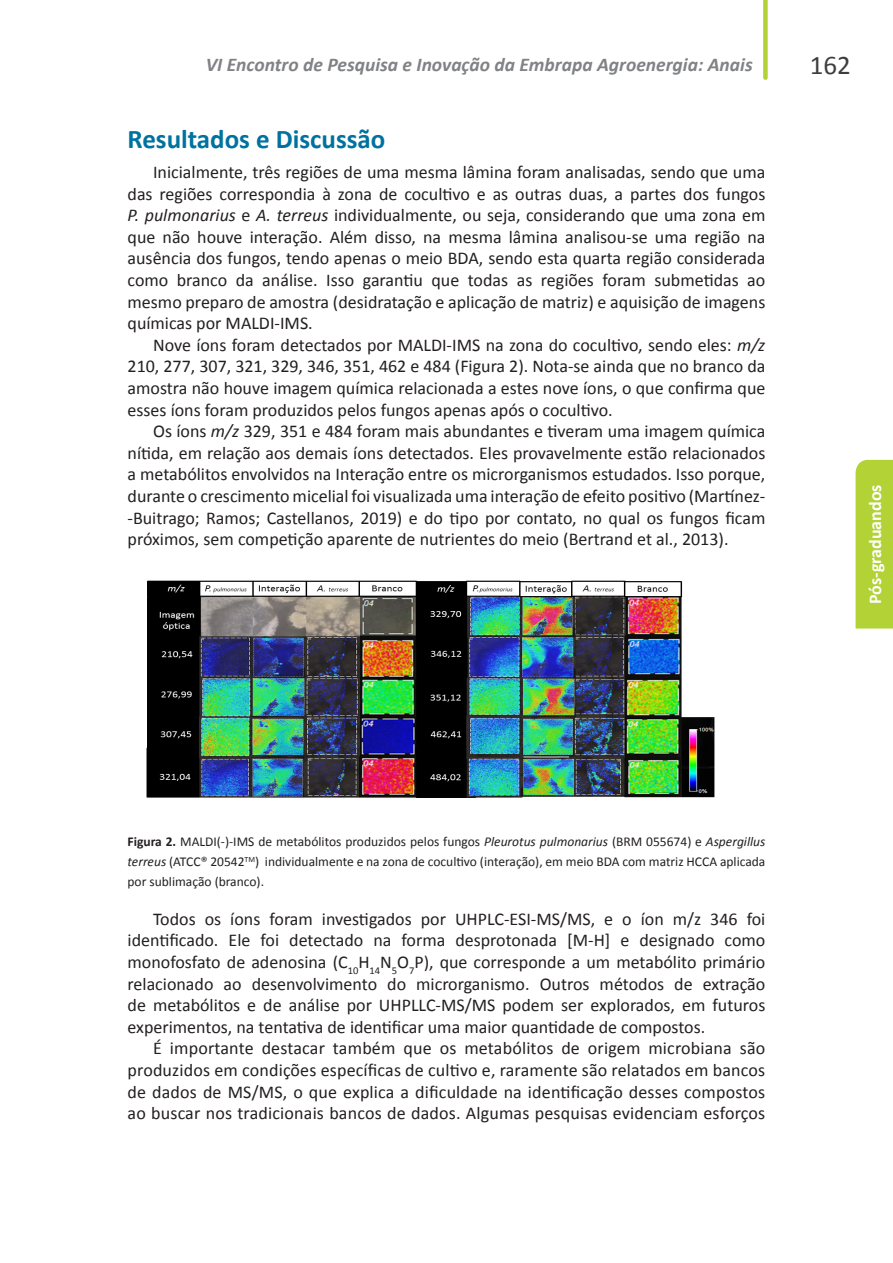
<style>
.page{position:relative;width:893px;height:1263px;background:#fff}
.page>*{position:absolute;margin:0;border:0;box-sizing:border-box;transform-origin:0 0}
.Título_1{font:700 27px "Calibri";color:#00729f}
.t1{font:27px "Calibri";color:#3e3e3f}
.t2{font:italic 700 19.5px "Calibri";color:#808285}
.Corpo_de_texto_1{font:18px/21.6px "Calibri";color:#231f20;text-align:justify}
.t3{font:700 18px "Calibri";color:#fff}
.Figuras{font:13.5px/20.2px "Calibri";color:#231f20;text-align:justify}
.s1{font-style:italic}
.s2{font-weight:700}
</style>
<div class="page">
<div style="left:763px;top:0;width:5px;height:78px;background:#b2d236"></div>
<div style="left:855px;top:460px;width:38px;height:168px;background:#b2d236"></div>
<img style="left:146px;top:580px;width:569px;height:218px">
<p class="t2" style="left:206px;top:53px;width:548px">VI Encontro de Pesquisa e Inovação da Embrapa Agroenergia: Anais</p>
<h1 class="t1" style="left:810px;top:48px;width:43px">162</h1>
<p class="Título_1" style="left:128px;top:122px;width:259px">Resultados e Discussão</p>
<p class="Corpo_de_texto_1" style="left:128px;top:160px;width:639px;text-indent:26px">Inicialmente, três regiões de uma mesma lâmina foram analisadas, sendo que uma das regiões correspondia à zona de cocultivo e as outras duas, a partes dos fungos <span class="s1">P. pulmonarius</span> e <span class="s1">A. terreus</span> individualmente, ou seja, considerando que uma zona em que não houve interação. Além disso, na mesma lâmina analisou-‑se uma região na ausência dos fungos, tendo apenas o meio BDA, sendo esta quarta região considerada como branco da análise. Isso garantiu que todas as regiões foram submetidas ao mesmo preparo de amostra (desidratação e aplicação de matriz) e aquisição de imagens químicas por MALDI-‑IMS.</p>
<p class="Corpo_de_texto_1" style="left:128px;top:333px;width:639px;text-indent:26px">Nove íons foram detectados por MALDI-‑IMS na zona do cocultivo, sendo eles: <span class="s1">m/z </span>210, 277, 307, 321, 329, 346, 351, 462 e 484 (Figura 2). Nota-‑se ainda que no branco da amostra não houve imagem química relacionada a estes nove íons, o que confirma que esses íons foram produzidos pelos fungos apenas após o cocultivo.</p>
<p class="Corpo_de_texto_1" style="left:153px;top:419px;width:614px">Os íons <span class="s1">m/z</span> 329, 351 e 484 foram mais abundantes e tiveram uma imagem química</p>
<p class="Corpo_de_texto_1" style="left:128px;top:441px;width:639px">nítida, em relação aos demais íons detectados. Eles provavelmente estão relacionados</p>
<p class="Corpo_de_texto_1" style="left:128px;top:463px;width:639px">a metabólitos envolvidos na Interação entre os microrganismos estudados. Isso porque,</p>
<p class="Corpo_de_texto_1" style="left:128px;top:484px;width:638px">durante o crescimento micelial foi visualizada uma interação de efeito positivo (Martínez-</p>
<p class="Corpo_de_texto_1" style="left:133px;top:506px;width:634px">Buitrago; Ramos; Castellanos, 2019) e do tipo por contato, no qual os fungos ficam</p>
<p class="Corpo_de_texto_1" style="left:128px;top:527px;width:602px">próximos, sem competição aparente de nutrientes do meio (Bertrand et al., 2013).</p>
<p class="t3" style="left:864px;top:604px;width:121px;rotate:-90deg">Pós-graduandos</p>
<p class="Figuras" style="left:128px;top:830px;width:639px"><span class="s2">Figura 2.</span> MALDI(-‑)-‑ IMS de metabólitos produzidos pelos fungos <span class="s1">Pleurotus pulmonarius</span> (BRM 055674) e <span class="s1">Aspergillus terreus</span> (ATCC® 20542<sup>TM</sup>) individualmente e na zona de cocultivo (interação), em meio BDA com matriz HCCA aplicada por sublimação (branco).</p>
<p class="Corpo_de_texto_1" style="left:128px;top:907px;width:639px;text-indent:26px">Todos os íons foram investigados por UHPLC-‑ ESI-‑ MS/MS, e o íon m/z 346 foi identificado. Ele foi detectado na forma desprotonada [M-‑H] e designado como monofosfato de adenosina (C<sub>10</sub>H<sub>14</sub>N<sub>5</sub>O<sub>7</sub>P), que corresponde a um metabólito primário relacionado ao desenvolvimento do microrganismo. Outros métodos de extração de metabólitos e de análise por UHPLLC-‑MS/MS podem ser explorados, em futuros experimentos, na tentativa de identificar uma maior quantidade de compostos.</p>
<p class="Corpo_de_texto_1" style="left:128px;top:1037px;width:639px;text-indent:26px">É importante destacar também que os metabólitos de origem microbiana são produzidos em condições específicas de cultivo e, raramente são relatados em bancos de dados de MS/MS, o que explica a dificuldade na identificação desses compostos ao buscar nos tradicionais bancos de dados. Algumas pesquisas evidenciam esforços</p>
</div>
